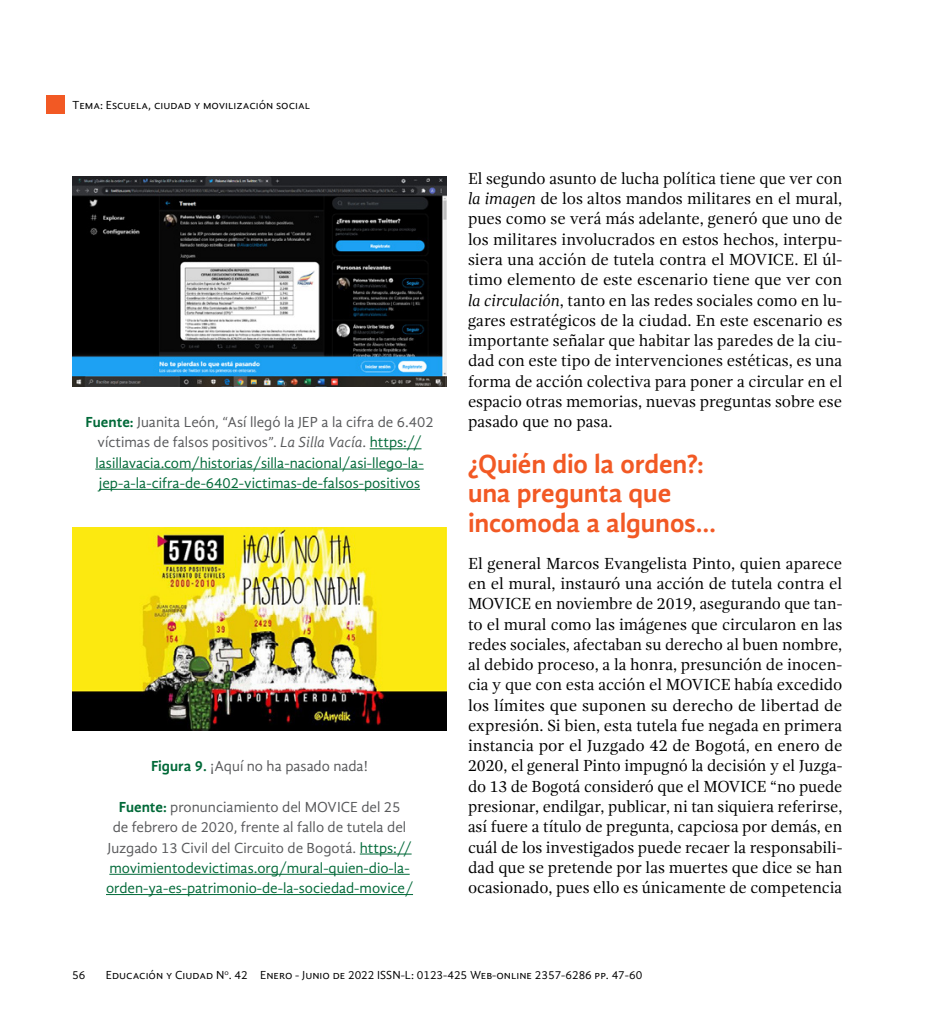
<style>
.page{position:relative;width:936px;height:1021px;background:#fff}
.page>*{position:absolute;margin:0;border:0;box-sizing:border-box;transform-origin:0 0}
.t1{font:700 27px/29.1px "Gandhi Sans";letter-spacing:-.005em;color:#f25924}
.t2{font:16.5px/20.2px "Gandhi Serif";letter-spacing:-.005em;color:#000;text-align:justify}
.t3{font:15px/20.2px "Gandhi Sans";color:#58595b;text-align:center}
.t4{font:15px/20.2px "Gandhi Sans";color:#006938;text-align:center}
.t5{font:12px "Gandhi Sans";color:#000}
.s1{font-weight:700}
.s2{color:#58595b}
.s3{font-style:italic;color:#58595b}
.s4{font-weight:700;color:#006938}
.s5{color:#006938}
.s6{font-style:italic}
</style>
<div class="page">
<div style="left:47px;top:95px;width:18px;height:18px;background:#f25924"></div>
<hr style="left:369px;top:448px;width:52px;height:1px;background:#006938">
<hr style="left:95px;top:468px;width:328px;height:1px;background:#006938">
<hr style="left:99px;top:489px;width:321px;height:1px;background:#006938">
<hr style="left:360px;top:853px;width:51px;height:1px;background:#006938">
<hr style="left:109px;top:873px;width:300px;height:1px;background:#006938">
<hr style="left:106px;top:894px;width:307px;height:1px;background:#006938">
<img style="left:72px;top:176px;width:374px;height:210px">
<img style="left:72px;top:527px;width:374px;height:204px">
<p class="t5" style="left:72px;top:98px;width:239px">Tema: Escuela, ciudad y movilización social</p>
<p class="t4" style="left:85px;top:412px;width:349px"><span class="s1">Fuente:</span> <span class="s2">Juanita León, “Así llegó la JEP a la cifra de 6.402 víctimas de falsos positivos”.</span> <span class="s3">La Silla Vacía</span><span class="s2">.</span> https:// lasillavacia.com/historias/silla-nacional/asi-llego-la&shy;jep-a-la-cifra-de-6402-victimas-de-falsos-positivos</p>
<p class="t3" style="left:151px;top:756px;width:218px"><span class="s4">Figura 9.</span> ¡Aquí no ha pasado nada!</p>
<p class="t3" style="left:106px;top:796px;width:308px"><span class="s4">Fuente:</span> pronunciamiento del MOVICE del 25<br>de febrero de 2020, frente al fallo de tutela del Juzgado 13 Civil del Circuito de Bogotá. <span class="s5">https:// movimientodevictimas.org/mural-quien-dio-la&shy;orden-ya-es-patrimonio-de-la-sociedad-movice/</span></p>
<p class="t2" style="left:468px;top:168px;width:376px">El segundo asunto de lucha política tiene que ver con <span class="s6">la imagen</span> de los altos mandos militares en el mural, pues como se verá más adelante, generó que uno de los militares involucrados en estos hechos, interpu&shy;siera una acción de tutela contra el MOVICE. El úl&shy;timo elemento de este escenario tiene que ver con <span class="s6">la circulación</span>, tanto en las redes sociales como en lu&shy;gares estratégicos de la ciudad. En este escenario es importante señalar que habitar las paredes de la ciu&shy;dad con este tipo de intervenciones estéticas, es una forma de acción colectiva para poner a circular en el espacio otras memorias, nuevas preguntas sobre ese pasado que no pasa.</p>
<h1 class="t1" style="left:468px;top:449px;width:249px">¿Quién dio la orden?: una pregunta que incomoda a algunos…</h1>
<p class="t2" style="left:468px;top:553px;width:376px">El general Marcos Evangelista Pinto, quien aparece en el mural, instauró una acción de tutela contra el MOVICE en noviembre de 2019, asegurando que tan&shy;to el mural como las imágenes que circularon en las redes sociales, afectaban su derecho al buen nombre, al debido proceso, a la honra, presunción de inocen&shy;cia y que con esta acción el MOVICE había excedido los límites que suponen su derecho de libertad de expresión. Si bien, esta tutela fue negada en primera instancia por el Juzgado 42 de Bogotá, en enero de 2020, el general Pinto impugnó la decisión y el Juzga&shy;do 13 de Bogotá consideró que el MOVICE “no puede presionar, endilgar, publicar, ni tan siquiera referirse, así fuere a título de pregunta, capciosa por demás, en cuál de los investigados puede recaer la responsabili&shy;dad que se pretende por las muertes que dice se han ocasionado, pues ello es únicamente de competencia</p>
<p class="t5" style="left:72px;top:968px;width:15px">56</p>
<p class="t5" style="left:106px;top:968px;width:538px">Educación y Ciudad N<sup>o</sup>. 42 Enero - Junio de 2022 ISSN-L: 0123-425 Web-online 2357-6286 pp. 47-60</p>
</div>
